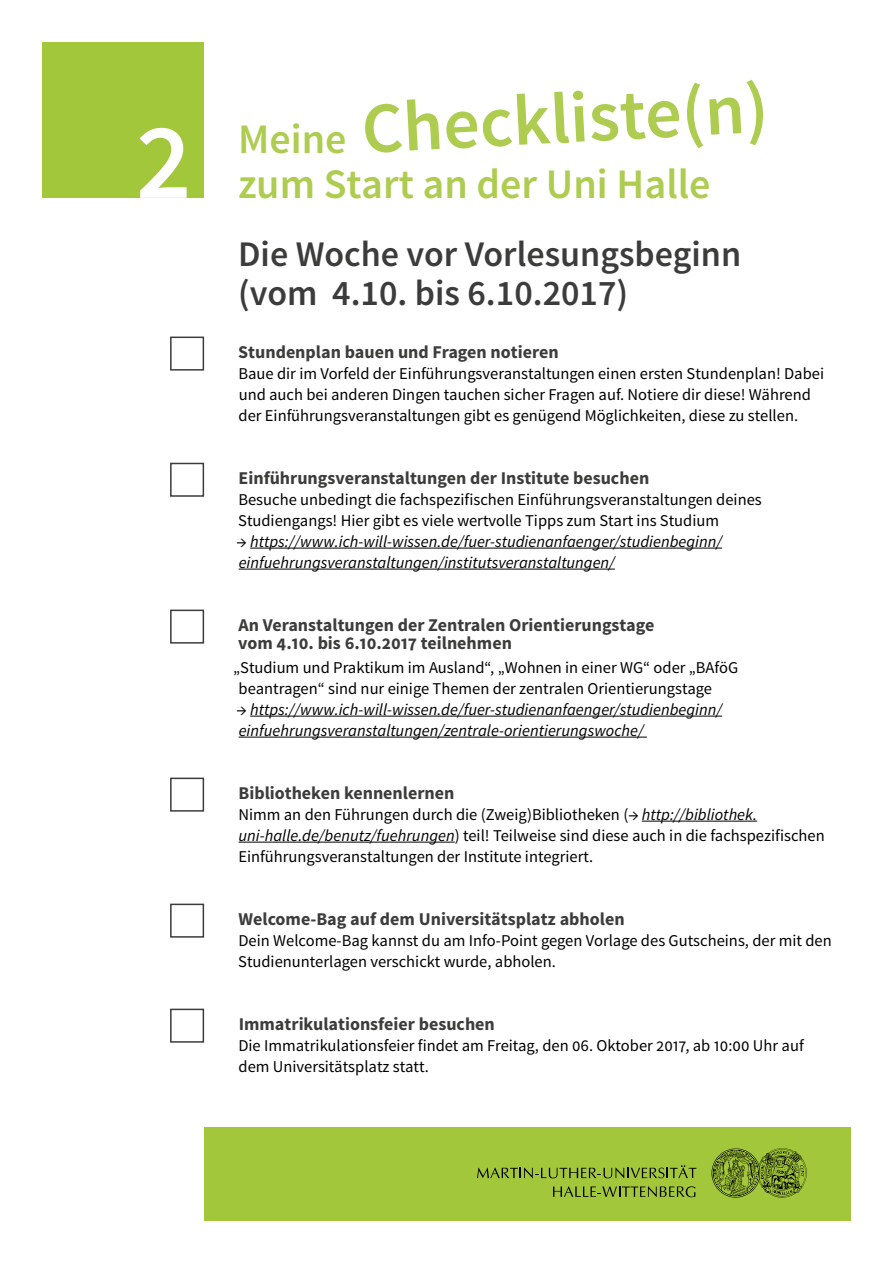
<style>
.page{position:relative;width:893px;height:1263px;background:#fff}
.page>*{position:absolute;margin:0;border:0;box-sizing:border-box;transform-origin:0 0}
.t1{font:600 108px "Source Sans Pro";color:#fff}
.t2{font:600 72px "Source Sans Pro";color:#adcc50}
.t3{font:600 42px/45px "Source Sans Pro";color:#adcc50}
.t4{font:600 36px/39px "Source Sans Pro";color:#3c3c3b}
.t5{font:700 18px/18px "Source Sans Pro";color:#3c3c3b}
.t6{font:16.5px/21px "Source Sans Pro";color:#000}
.t7{font:italic 16.5px/21px "Source Sans Pro";color:#000}
.s1{font-style:normal}
.s2{font-style:italic}
</style>
<div class="page">
<hr style="left:250px;top:548px;width:472px;height:1px;background:#000">
<hr style="left:239px;top:569px;width:376px;height:1px;background:#000">
<hr style="left:250px;top:716px;width:472px;height:1px;background:#000">
<hr style="left:239px;top:737px;width:408px;height:1px;background:#000">
<hr style="left:642px;top:821px;width:115px;height:1px;background:#000">
<hr style="left:239px;top:842px;width:216px;height:1px;background:#000">
<div style="left:170px;top:337px;width:34px;height:34px;border:2px solid #3c3c3b"></div>
<div style="left:170px;top:463px;width:34px;height:34px;border:2px solid #3c3c3b"></div>
<div style="left:170px;top:610px;width:34px;height:34px;border:2px solid #3c3c3b"></div>
<div style="left:170px;top:778px;width:34px;height:34px;border:2px solid #3c3c3b"></div>
<div style="left:170px;top:904px;width:34px;height:34px;border:2px solid #3c3c3b"></div>
<div style="left:170px;top:1009px;width:34px;height:34px;border:2px solid #3c3c3b"></div>
<div style="left:43px;top:43px;width:161px;height:155px;background:#a2c73a"></div>
<div style="left:204px;top:1127px;width:646px;height:93px;background:#a2c73a"></div>
<svg style="left:711px;top:1148px;width:96px;height:50px"></svg>
<svg style="left:477px;top:1165px;width:219px;height:13px"></svg>
<svg style="left:553px;top:1186px;width:142px;height:11px"></svg>
<h1 class="t1" style="left:136px;top:94px;width:57px">2</h1>
<h2 class="t2" style="left:359px;top:84px;width:409px;rotate:-3deg">Checkliste(n)</h2>
<h3 class="t3" style="left:238px;top:118px;width:474px">Meine<br>zum Start an der Uni Halle</h3>
<h3 class="t4" style="left:238px;top:236px;width:505px">Die Woche vor Vorlesungsbeginn (vom 4.10. bis 6.10.2017)</h3>
<p class="t5" style="left:238px;top:343px;width:322px">Stundenplan bauen und Fragen notieren</p>
<p class="t6" style="left:238px;top:363px;width:587px">Baue dir im Vorfeld der Einführungsveranstaltungen einen ersten Stundenplan! Dabei und auch bei anderen Dingen tauchen sicher Fragen auf. Notiere dir diese! Während der Einführungsveranstaltungen gibt es genügend Möglichkeiten, diese zu stellen.</p>
<p class="t5" style="left:239px;top:469px;width:412px">Einführungsveranstaltungen der Institute besuchen</p>
<p class="t6" style="left:238px;top:489px;width:525px">Besuche unbedingt die fachspezifischen Einführungsveranstaltungen deines<br>Studiengangs! Hier gibt es viele wertvolle Tipps zum Start ins Studium</p>
<p class="t7" style="left:237px;top:531px;width:487px"><span class="s1">→</span> https://www.ich-will-wissen.de/fuer-studienanfaenger/studienbeginn/ einfuehrungsveranstaltungen/institutsveranstaltungen/</p>
<p class="t5" style="left:238px;top:616px;width:418px">An Veranstaltungen der Zentralen Orientierungstage vom 4.10. bis 6.10.2017 teilnehmen</p>
<p class="t6" style="left:239px;top:657px;width:501px;text-indent:-5px">„Studium und Praktikum im Ausland“, „Wohnen in einer WG“ oder „BAföG beantragen“ sind nur einige Themen der zentralen Orientierungstage</p>
<p class="t7" style="left:237px;top:699px;width:487px"><span class="s1">→</span> https://www.ich-will-wissen.de/fuer-studienanfaenger/studienbeginn/ einfuehrungsveranstaltungen/zentrale-orientierungswoche/</p>
<p class="t5" style="left:239px;top:784px;width:217px">Bibliotheken kennenlernen</p>
<p class="t6" style="left:238px;top:804px;width:588px">Nimm an den Führungen durch die (Zweig)Bibliotheken (→ <span class="s2">http://bibliothek. uni-halle.de/benutz/fuehrungen</span>) teil! Teilweise sind diese auch in die fachspezifischen<br>Einführungsveranstaltungen der Institute integriert.</p>
<p class="t5" style="left:239px;top:910px;width:387px">Welcome-Bag auf dem Universitätsplatz abholen</p>
<p class="t6" style="left:238px;top:930px;width:595px">Dein Welcome-Bag kannst du am Info-Point gegen Vorlage des Gutscheins, der mit den<br>Studienunterlagen verschickt wurde, abholen.</p>
<p class="t5" style="left:239px;top:1015px;width:258px">Immatrikulationsfeier besuchen</p>
<p class="t6" style="left:238px;top:1035px;width:567px">Die Immatrikulationsfeier findet am Freitag, den 06. Oktober 2017, ab 10:00 Uhr auf dem Universitätsplatz statt.</p>
</div>
